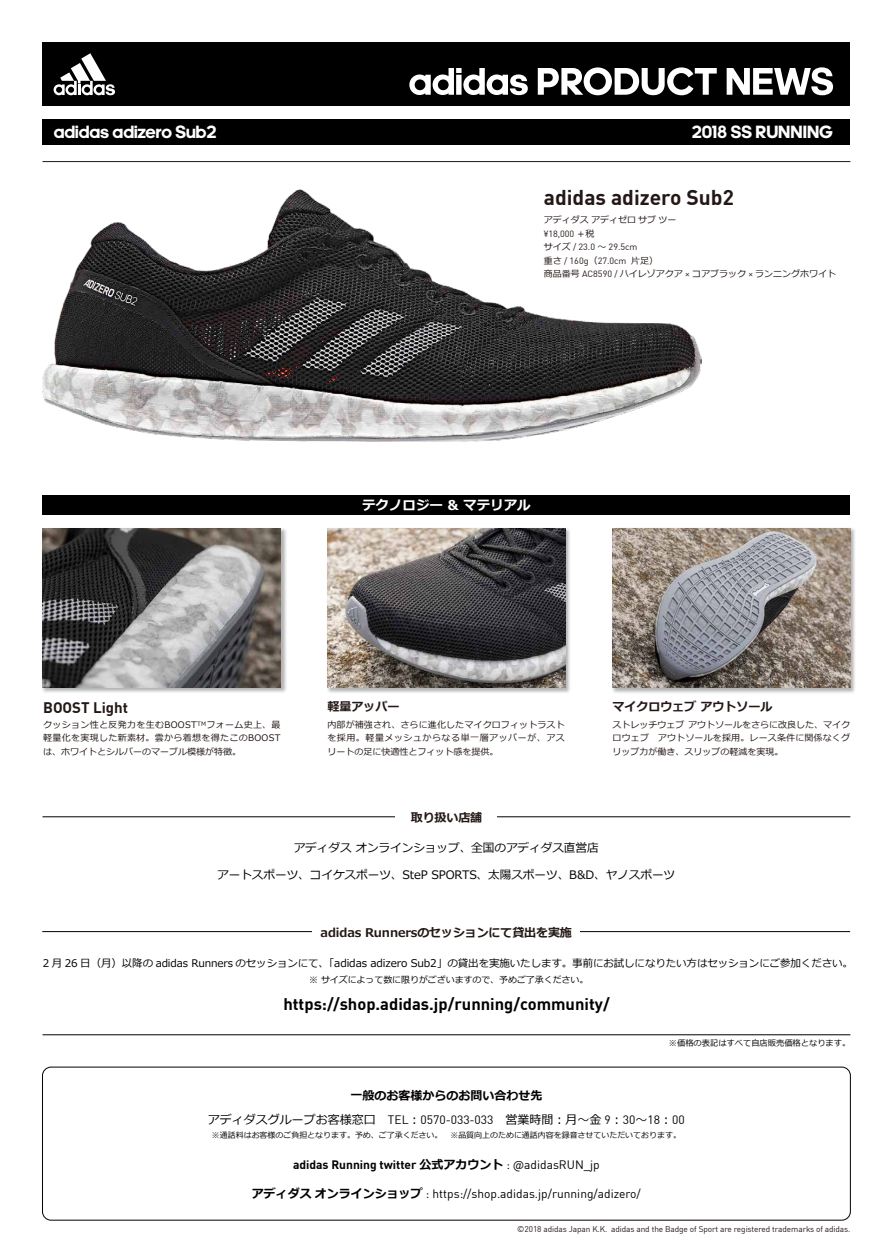
<style>
.page{position:relative;width:888px;height:1260px;background:#fff}
.page>*{position:absolute;margin:0;border:0;box-sizing:border-box;transform-origin:0 0}
.t1{font:700 21px "Adihaus DIN";color:#231815}
.t2{font:700 18px "adineue PRO";color:#fff}
.t3{font:700 16.5px "Adihaus DIN";color:#000}
.t4{font:700 15px "Adihaus DIN";color:#231815}
.t5{font:700 13.5px "Meiryo";color:#fff}
.t6{font:12px/24px "Meiryo";color:#040000;text-align:center}
.t7{font:12px "Adihaus DIN";color:#000}
.t8{font:700 12px "Meiryo";letter-spacing:-.01em;color:#231815}
.t9{font:700 12px "Adihaus DIN";color:#040000}
.t10{font:11.7px "Meiryo";letter-spacing:-.01em;color:#000}
.t11{font:10.5px "Meiryo";letter-spacing:-.01em;color:#000}
.t12{font:9px/13.5px "Meiryo";color:#231815;text-align:justify}
.t13{font:9px/13.5px "Adihaus DIN";color:#231815}
.t14{font:9px "Meiryo";letter-spacing:-.01em;color:#000}
.t15{font:8.25px "Adihaus DIN";letter-spacing:-.01em;color:#231815}
.t16{font:8.25px "Meiryo";color:#000}
.t17{font:7.95px "Meiryo";color:#040000}
.s1{font-family:"Meiryo"}
.s2{font-family:"Adihaus DIN"}
.s3{font-size:10.65px}
.s4{font-weight:700}
.s5{font-weight:400;color:#000}
.s6{font-weight:400}
.s7{font-family:"Meiryo";font-weight:700}
</style>
<div class="page">
<img style="left:42px;top:503px;width:245px;height:190px">
<img style="left:43px;top:529px;width:238px;height:159px">
<div style="left:42px;top:119px;width:808px;height:25px;background:#000"></div>
<div style="left:42px;top:42px;width:808px;height:64px;background:#000"></div>
<svg style="left:54px;top:53px;width:61px;height:42px"></svg>
<svg style="left:409px;top:68px;width:119px;height:27px"></svg>
<svg style="left:538px;top:67px;width:179px;height:28px"></svg>
<svg style="left:727px;top:67px;width:106px;height:28px"></svg>
<hr style="left:43px;top:161px;width:807px;height:1px;background:#231815">
<hr style="left:43px;top:817px;width:807px;height:1px;background:#000">
<div style="left:395px;top:810px;width:102px;height:19px;background:#fff"></div>
<div style="left:43px;top:496px;width:807px;height:19px;background:#000"></div>
<img style="left:327px;top:528px;width:243px;height:165px">
<img style="left:327px;top:529px;width:239px;height:159px">
<img style="left:42px;top:189px;width:659px;height:252px">
<img style="left:612px;top:528px;width:243px;height:165px">
<img style="left:612px;top:529px;width:238px;height:159px">
<hr style="left:43px;top:1035px;width:807px;height:1px;background:#000">
<hr style="left:42px;top:931px;width:808px;height:1px;background:#000">
<div style="left:312px;top:925px;width:268px;height:19px;background:#fff"></div>
<div style="left:42px;top:1067px;width:809px;height:154px;border:1px solid #040000;border-radius:9px"></div>
<h2 class="t2" style="left:54px;top:122px;width:164px">adidas adizero Sub2</h2>
<h2 class="t2" style="left:692px;top:122px;width:143px">2018 SS RUNNING</h2>
<h1 class="t1" style="left:544px;top:180px;width:191px">adidas adizero Sub2</h1>
<p class="t12" style="left:544px;top:213px;width:134px">アディダスアディゼロサブツー</p>
<p class="t13" style="left:544px;top:226px;width:116px">¥18,000 <span class="s1">＋税<br>サイズ</span> / 23.0 <span class="s1">～</span> 29.5cm<br><span class="s1">重さ</span> / 160g<span class="s1">（</span>27.0cm <span class="s1">片足）</span></p>
<p class="t12" style="left:544px;top:267px;width:294px">商品番号 <span class="s2">AC8590 /</span> ハイレゾアクア <span class="s2">×</span> コアブラック <span class="s2">×</span> ランニングホワイト</p>
<h3 class="t5" style="left:362px;top:497px;width:170px">テクノロジー &amp; マテリアル</h3>
<h3 class="t4" style="left:43px;top:695px;width:86px">BOOST Light</h3>
<p class="t12" style="left:43px;top:718px;width:239px">クッション性と反発力を生むBOOST<sup>TM</sup>フォーム史上、最軽量化を実現した新素材。雲から着想を得たこのBOOSTは、ホワイトとシルバーのマーブル模様が特徴。</p>
<h3 class="t8" style="left:327px;top:700px;width:73px">軽量アッパー</h3>
<p class="t12" style="left:327px;top:718px;width:239px">内部が補強され、さらに進化したマイクロフィットラストを採用。軽量メッシュからなる単一層アッパーが、アスリートの足に快適性とフィット感を提供。</p>
<h3 class="t8" style="left:411px;top:811px;width:73px">取り扱い店舗</h3>
<h3 class="t8" style="left:613px;top:700px;width:161px">マイクロウェブ アウトソール</h3>
<p class="t12" style="left:613px;top:718px;width:239px">ストレッチウェブ アウトソールをさらに改良した、マイクロウェブ アウトソールを採用。レース条件に関係なくグリップ力が働き、スリップの軽減を実現。</p>
<p class="t10" style="left:294px;top:841px;width:307px">アディダス オンラインショップ、全国のアディダス直営店</p>
<p class="t10" style="left:217px;top:868px;width:460px">アートスポーツ、コイケスポーツ、SteP SPORTS、太陽スポーツ、B&amp;D、ヤノスポーツ</p>
<h3 class="t8" style="left:321px;top:926px;width:253px">adidas Runnersのセッションにて貸出を実施</h3>
<p class="t11" style="left:43px;top:957px;width:812px">2 月 26 日（月）以降の adidas Runners のセッションにて、<span class="s3">「adidas adizero Sub2」の</span>貸出を実施いたします。事前にお試しになりたい方はセッションにご参加ください。</p>
<p class="t14" style="left:309px;top:975px;width:281px">※ サイズによって数に限りがございますので、予めご了承ください。</p>
<h3 class="t3" style="left:283px;top:990px;width:328px">https://shop.adidas.jp/running/community/</h3>
<p class="t16" style="left:669px;top:1038px;width:183px">※価格の表記はすべて自店販売価格となります。</p>
<h3 class="t6" style="left:208px;top:1084px;width:479px"><span class="s4">一般のお客様からのお問い合わせ先<br></span>アディダスグループお客様窓口　<span class="s2">TEL</span>：<span class="s2">0570-033-033</span>　営業時間：月～金 <span class="s2">9</span>：<span class="s2">30</span>～<span class="s2">18</span>：<span class="s2">00</span></h3>
<p class="t17" style="left:212px;top:1131px;width:471px">※通話料はお客様のご負担となります。予め、ご了承ください。　※品質向上のために通話内容を録音させていただいております。</p>
<h3 class="t9" style="left:293px;top:1154px;width:308px">adidas Running twitter <span class="s1">公式アカウント</span> <span class="s5">:</span> <span class="s6">@</span><span class="s5">adidasRUN_jp</span></h3>
<h3 class="t7" style="left:252px;top:1184px;width:390px"><span class="s7">アディダスオンラインショップ</span> : https://shop.adidas.jp/running/adizero/</h3>
<p class="t15" style="left:517px;top:1222px;width:335px">©2018 adidas Japan K.K. adidas and the Badge of Sport are registered trademarks of adidas.</p>
</div>
